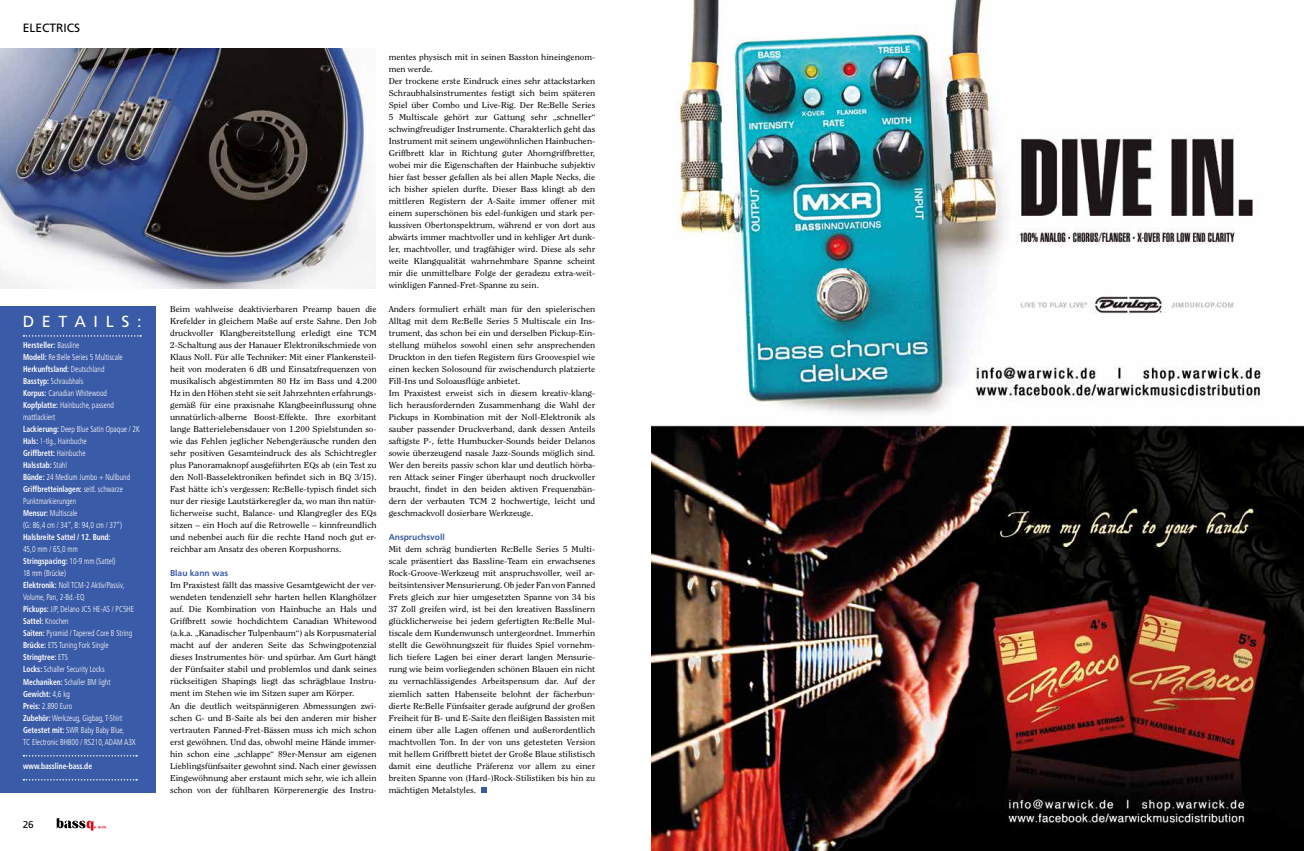
<style>
.page{position:relative;width:1304px;height:851px;background:#fff}
.page>*{position:absolute;margin:0;border:0;box-sizing:border-box;transform-origin:0 0}
.t1{font:16px "Frutiger";letter-spacing:.485em;color:#fff}
.t2{font:12px "Frutiger";color:#000}
.t3{font:10px "Frutiger";color:#000}
.t4{font:8.5px/12px "Clearface Std";color:#000;scale:1.09 1}
.t5{font:300 condensed 8.5px/12px "Frutiger LT Std";color:#fff;scale:.88 1}
.t6{font:700 condensed 8.5px "Frutiger LT Std";color:#fff;scale:.88 1}
.t7{font:700 8.5px "Frutiger";color:#3a5ba7}
.s1{font-weight:700}
</style>
<div class="page">
<div style="left:0;top:306px;width:156px;height:486px;background:#3a5ba7"></div>
<svg style="left:481px;top:787px;width:5px;height:5px"></svg>
<svg style="left:23px;top:335px;width:118px;height:1px"></svg>
<svg style="left:57px;top:818px;width:49px;height:12px"></svg>
<svg style="left:23px;top:755px;width:114px;height:1px"></svg>
<svg style="left:23px;top:779px;width:114px;height:1px"></svg>
<img style="left:0;top:48px;width:375px;height:240px">
<img style="left:652px;top:0;width:652px;height:850px">
<h2 class="t2" style="left:23px;top:21px;width:59px">ELECTRICS</h2>
<h1 class="t1" style="left:23px;top:312px;width:121px">DETAILS:</h1>
<p class="t5" style="left:23px;top:339px;width:134px"><span class="s1">Hersteller:</span> Bassline<br><span class="s1">Modell:</span> Re:Belle Series 5 Multiscale<br><span class="s1">Herkunftsland:</span> Deutschland<br><span class="s1">Basstyp:</span> Schraubhals<br><span class="s1">Korpus:</span> Canadian Whitewood<br><span class="s1">Kopfplatte:</span> Hainbuche, passend mattlackiert<br><span class="s1">Lackierung:</span> Deep Blue Satin Opaque / 2K<br><span class="s1">Hals:</span> 1-tlg., Hainbuche<br><span class="s1">Griffbrett:</span> Hainbuche<br><span class="s1">Halsstab:</span> Stahl<br><span class="s1">Bünde:</span> 24 Medium Jumbo + Nullbund<br><span class="s1">Griffbretteinlagen:</span> seitl. schwarze<br>Punktmarkierungen<br><span class="s1">Mensur:</span> Multiscale<br>(G: 86,4 cm / 34“, B: 94,0 cm / 37“)</p>
<p class="t6" style="left:23px;top:532px;width:101px">Halsbreite Sattel / 12. Bund:</p>
<p class="t5" style="left:23px;top:543px;width:130px">45,0 mm / 65,0 mm<br><span class="s1">Stringspacing:</span> 10-9 mm (Sattel)<br>18 mm (Brücke)<br><span class="s1">Elektronik:</span> Noll TCM-2 Aktiv/Passiv,<br>Volume, Pan, 2-Bd.-EQ<br><span class="s1">Pickups:</span> J/P, Delano JC5 HE-AS / PC5HE<br><span class="s1">Sattel:</span> Knochen<br><span class="s1">Saiten:</span> Pyramid / Tapered Core B String<br><span class="s1">Brücke:</span> ETS Tuning Fork Single<br><span class="s1">Stringtree:</span> ETS<br><span class="s1">Locks:</span> Schaller Security Locks<br><span class="s1">Mechaniken:</span> Schaller BM light<br><span class="s1">Gewicht:</span> 4,6 kg<br><span class="s1">Preis:</span> 2.890 Euro<br><span class="s1">Zubehör:</span> Werkzeug, Gigbag, T-Shirt<br><span class="s1">Getestet mit:</span> SWR Baby Baby Blue,<br>TC Electronic BH800 / RS210, ADAM A3X</p>
<p class="t6" style="left:23px;top:760px;width:80px">www.bassline-bass.de</p>
<p class="t3" style="left:23px;top:818px;width:13px">26</p>
<p class="t4" style="left:170px;top:303px;width:191px;text-align:justify">Beim wahlweise deaktivierbaren Preamp bauen die Krefelder in gleichem Maße auf erste Sahne. Den Job druckvoller Klangbereitstellung erledigt eine TCM 2-Schaltung aus der Hanauer Elektronikschmiede von Klaus Noll. Für alle Techniker: Mit einer Flankensteil&shy;heit von moderaten 6 dB und Einsatzfrequenzen von musikalisch abgestimmten 80 Hz im Bass und 4.200<br>Hz in den Höhen steht sie seit Jahrzehnten erfahrungs&shy;gemäß für eine praxisnahe Klangbeeinflussung ohne unnatürlich-alberne Boost-Effekte. Ihre exorbitant lange Batterielebensdauer von 1.200 Spielstunden so&shy;wie das Fehlen jeglicher Nebengeräusche runden den sehr positiven Gesamteindruck des als Schichtregler plus Panoramaknopf ausgeführten EQs ab (ein Test zu den Noll-Basselektroniken befindet sich in BQ 3/15).<br>Fast hätte ich’s vergessen: Re:Belle-typisch findet sich nur der riesige Lautstärkeregler da, wo man ihn natür&shy;licherweise sucht, Balance- und Klangregler des EQs sitzen – ein Hoch auf die Retrowelle – kinnfreundlich und nebenbei auch für die rechte Hand noch gut er&shy;reichbar am Ansatz des oberen Korpushorns.</p>
<p class="t7" style="left:170px;top:568px;width:60px">Blau kann was</p>
<p class="t4" style="left:170px;top:579px;width:191px">Im Praxistest fällt das massive Gesamtgewicht der ver&shy;wendeten tendenziell sehr harten hellen Klanghölzer auf. Die Kombination von Hainbuche an Hals und Griffbrett sowie hochdichtem Canadian Whitewood (a.k.a. „Kanadischer Tulpenbaum“) als Korpusmaterial macht auf der anderen Seite das Schwingpotenzial dieses Instrumentes hör- und spürbar. Am Gurt hängt der Fünfsaiter stabil und problemlos und dank seines rückseitigen Shapings liegt das schrägblaue Instru&shy;ment im Stehen wie im Sitzen super am Körper.<br>An die deutlich weitspännigeren Abmessungen zwi&shy;schen G- und B-Saite als bei den anderen mir bisher vertrauten Fanned-Fret-Bässen muss ich mich schon erst gewöhnen. Und das, obwohl meine Hände immer&shy;hin schon eine „schlappe“ 89er-Mensur am eigenen Lieblingsfünfsaiter gewohnt sind. Nach einer gewissen Eingewöhnung aber erstaunt mich sehr, wie ich allein schon von der fühlbaren Körperenergie des Instru-</p>
<p class="t4" style="left:389px;top:51px;width:191px">mentes physisch mit in seinen Basston hineingenom&shy;men werde.<br>Der trockene erste Eindruck eines sehr attackstarken Schraubhalsinstrumentes festigt sich beim späteren Spiel über Combo und Live-Rig. Der Re:Belle Series 5 Multiscale gehört zur Gattung sehr „schneller“ schwingfreudiger Instrumente. Charakterlich geht das Instrument mit seinem ungewöhnlichen Hainbuchen-Griffbrett klar in Richtung guter Ahorngriffbretter, wobei mir die Eigenschaften der Hainbuche subjektiv hier fast besser gefallen als bei allen Maple Necks, die ich bisher spielen durfte. Dieser Bass klingt ab den mittleren Registern der A-Saite immer offener mit einem superschönen bis edel-funkigen und stark per&shy;kussiven Obertonspektrum, während er von dort aus abwärts immer machtvoller und in kehliger Art dunk&shy;ler, machtvoller, und tragfähiger wird. Diese als sehr weite Klangqualität wahrnehmbare Spanne scheint mir die unmittelbare Folge der geradezu extra-weit&shy;winkligen Fanned-Fret-Spanne zu sein.</p>
<p class="t4" style="left:389px;top:303px;width:191px">Anders formuliert erhält man für den spielerischen Alltag mit dem Re:Belle Series 5 Multiscale ein Ins&shy;trument, das schon bei ein und derselben Pickup-Ein&shy;stellung mühelos sowohl einen sehr ansprechenden Druckton in den tiefen Registern fürs Groovespiel wie einen kecken Solosound für zwischendurch platzierte Fill-Ins und Soloausflüge anbietet.<br>Im Praxistest erweist sich in diesem kreativ-klang&shy;lich herausfordernden Zusammenhang die Wahl der Pickups in Kombination mit der Noll-Elektronik als sauber passender Druckverband, dank dessen Anteils saftigste P-, fette Humbucker-Sounds beider Delanos sowie überzeugend nasale Jazz-Sounds möglich sind.<br>Wer den bereits passiv schon klar und deutlich hörba&shy;ren Attack seiner Finger überhaupt noch druckvoller braucht, findet in den beiden aktiven Frequenzbän&shy;dern der verbauten TCM 2 hochwertige, leicht und geschmackvoll dosierbare Werkzeuge.</p>
<p class="t7" style="left:389px;top:532px;width:58px">Anspruchsvoll</p>
<p class="t4" style="left:389px;top:543px;width:191px;text-align:justify">Mit dem schräg bundierten Re:Belle Series 5 Multi&shy;scale präsentiert das Bassline-Team ein erwachsenes Rock-Groove-Werkzeug mit anspruchsvoller, weil ar&shy;beitsintensiver Mensurierung. Ob jeder Fan von Fanned Frets gleich zur hier umgesetzten Spanne von 34 bis 37 Zoll greifen wird, ist bei den kreativen Basslinern glücklicherweise bei jedem gefertigten Re:Belle Mul&shy;tiscale dem Kundenwunsch untergeordnet. Immerhin stellt die Gewöhnungszeit für fluides Spiel vornehm&shy;lich tiefere Lagen bei einer derart langen Mensurie&shy;rung wie beim vorliegenden schönen Blauen ein nicht zu vernachlässigendes Arbeitspensum dar. Auf der ziemlich satten Habenseite belohnt der fächerbun&shy;dierte Re:Belle Fünfsaiter gerade aufgrund der großen Freiheit für B- und E-Saite den fleißigen Bassisten mit einem über alle Lagen offenen und außerordentlich machtvollen Ton. In der von uns getesteten Version mit hellem Griffbrett bietet der Große Blaue stilistisch damit eine deutliche Präferenz vor allem zu einer breiten Spanne von (Hard-)Rock-Stilistiken bis hin zu mächtigen Metalstyles.</p>
</div>
